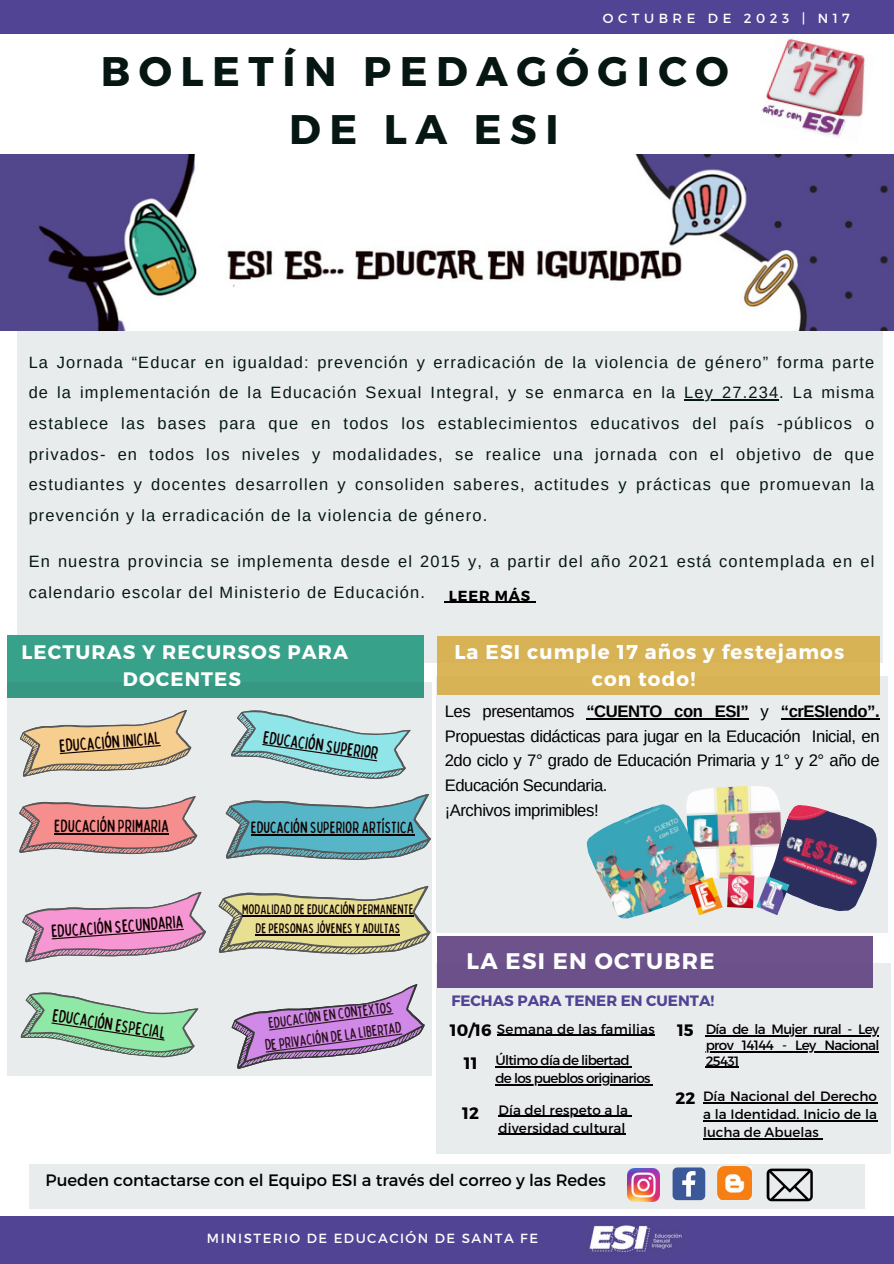
<style>
.page{position:relative;width:894px;height:1264px;background:#fff}
.page>*{position:absolute;margin:0;border:0;box-sizing:border-box;transform-origin:0 0}
.t1{font:700 41.25px "Montserrat";letter-spacing:.205em;color:#051613}
.t2{font:700 22.5px "Montserrat";letter-spacing:.055em;color:#fff}
.t3{font:700 19.95px/27.2px "Montserrat";letter-spacing:.055em;color:#fff;text-align:center}
.t4{font:700 19.5px/27px "Montserrat";letter-spacing:.055em;color:#fff;text-align:center}
.t5{font:condensed 17.7px "Bobby Jones Soft";color:#120101}
.t6{font:16.65px/24.8px "Arimo";letter-spacing:-.025em;color:#000;text-align:justify}
.t7{font:16.5px "Montserrat";color:#000}
.t8{font:condensed 16.5px "Bobby Jones Soft";color:#120101}
.t9{font:700 16.5px "Montserrat";color:#000}
.t10{font:16.35px/30.8px "Arimo";letter-spacing:.07em;color:#051613;text-align:justify}
.t11{font:condensed 15.45px/21.5px "Bobby Jones Soft";color:#120101;text-align:center}
.t12{font:700 15px "Montserrat";color:#514495}
.t13{font:700 14.55px "Montserrat";letter-spacing:.055em;color:#000}
.t14{font:condensed 13.95px/19.2px "Bobby Jones Soft";color:#120101;text-align:center}
.t15{font:13.5px/15.8px "Montserrat";color:#000;text-align:justify}
.t16{font:13.5px "Montserrat";letter-spacing:-.05em;color:#000}
.t17{font:13.2px "Montserrat";letter-spacing:.115em;color:#fff}
.t18{font:13.2px "Montserrat";letter-spacing:.34em;color:#fff}
.s1{font-weight:700}
</style>
<div class="page">
<div style="left:0;top:1216px;width:893px;height:47px;background:#514495"></div>
<div style="left:17px;top:321px;width:865px;height:341px;background:#e9eced"></div>
<div style="left:29px;top:1163px;width:835px;height:45px;background:#e9eced"></div>
<img style="left:627px;top:1168px;width:32px;height:33px">
<svg style="left:672px;top:1167px;width:33px;height:33px"></svg>
<svg style="left:766px;top:1168px;width:46px;height:33px"></svg>
<img style="left:717px;top:1166px;width:34px;height:32px">
<img style="left:589px;top:1224px;width:93px;height:31px">
<img style="left:762px;top:38px;width:103px;height:99px">
<div style="left:0;top:0;width:893px;height:34px;background:#514495"></div>
<div style="left:7px;top:636px;width:417px;height:62px;background:#38a189"></div>
<svg style="left:7px;top:682px;width:424px;height:393px;background:#d2e1df"></svg>
<svg style="left:18px;top:796px;width:180px;height:62px;background:#dba2a2"></svg>
<svg style="left:217px;top:885px;width:214px;height:74px;background:#d0cda4"></svg>
<svg style="left:224px;top:793px;width:207px;height:71px;background:#82b8c2"></svg>
<hr style="left:242px;top:915px;width:171px;height:1px;background:#120101">
<hr style="left:255px;top:934px;width:145px;height:1px;background:#120101">
<svg style="left:228px;top:983px;width:199px;height:91px;background:#ccb2d7"></svg>
<div style="left:436px;top:963px;width:454px;height:190px;background:#e9eced"></div>
<div style="left:436px;top:936px;width:436px;height:52px;background:#6d528c"></div>
<hr style="left:495px;top:1066px;width:133px;height:1px;background:#000">
<hr style="left:495px;top:1084px;width:154px;height:1px;background:#000">
<hr style="left:497px;top:1034px;width:157px;height:1px;background:#000">
<hr style="left:498px;top:1115px;width:130px;height:1px;background:#000">
<hr style="left:498px;top:1133px;width:127px;height:1px;background:#000">
<hr style="left:705px;top:1035px;width:173px;height:1px;background:#000">
<hr style="left:705px;top:1051px;width:173px;height:1px;background:#000">
<hr style="left:705px;top:1066px;width:33px;height:1px;background:#000">
<hr style="left:702px;top:1102px;width:174px;height:1px;background:#000">
<hr style="left:702px;top:1120px;width:174px;height:1px;background:#000">
<hr style="left:702px;top:1138px;width:116px;height:1px;background:#000">
<div style="left:436px;top:676px;width:451px;height:256px;background:#e9eced"></div>
<div style="left:436px;top:636px;width:443px;height:58px;background:#d8b356"></div>
<img style="left:687px;top:786px;width:92px;height:93px">
<img style="left:768px;top:804px;width:108px;height:107px">
<img style="left:586px;top:804px;width:118px;height:114px">
<img style="left:756px;top:876px;width:33px;height:39px">
<img style="left:688px;top:877px;width:34px;height:38px">
<img style="left:726px;top:874px;width:28px;height:34px">
<img style="left:0;top:155px;width:893px;height:175px">
<hr style="left:684px;top:399px;width:95px;height:1px;background:#051613">
<hr style="left:449px;top:602px;width:82px;height:1px;background:#000">
<svg style="left:18px;top:709px;width:175px;height:72px;background:#decdb1"></svg>
<hr style="left:54px;top:833px;width:115px;height:1px;background:#120101">
<svg style="left:20px;top:891px;width:188px;height:76px;background:#ddb3cf"></svg>
<svg style="left:230px;top:706px;width:181px;height:78px;background:#b2d8da"></svg>
<svg style="left:20px;top:988px;width:179px;height:74px;background:#b0d8bc"></svg>
<hr style="left:251px;top:834px;width:163px;height:1px;background:#120101">
<hr style="left:586px;top:718px;width:162px;height:1px;background:#000">
<hr style="left:780px;top:718px;width:99px;height:1px;background:#000">
<p class="t18" style="left:602px;top:9px;width:248px">OCTUBRE DE 2023 | N17</p>
<p class="t1" style="left:101px;top:44px;width:629px">BOLETÍN PEDAGÓGICO</p>
<p class="t1" style="left:289px;top:103px;width:271px">DE LA ESI</p>
<p class="t10" style="left:29px;top:346px;width:846px">La Jornada “Educar en igualdad: prevención y erradicación de la violencia de género” forma parte de la implementación de la Educación Sexual Integral, y se enmarca en la Ley 27.234. La misma establece las bases para que en todos los establecimientos educativos del país -públicos o privados- en todos los niveles y modalidades, se realice una jornada con el objetivo de que estudiantes y docentes desarrollen y consoliden saberes, actitudes y prácticas que promuevan la prevención y la erradicación de la violencia de género.</p>
<p class="t10" style="left:29px;top:546px;width:846px">En nuestra provincia se implementa desde el 2015 y, a partir del año 2021 está contemplada en el calendario escolar del Ministerio de Educación.</p>
<p class="t13" style="left:449px;top:586px;width:83px">LEER MÁS</p>
<p class="t4" style="left:21px;top:637px;width:328px">LECTURAS Y RECURSOS PARA<br>DOCENTES</p>
<p class="t5" style="left:58px;top:735px;width:103px;rotate:-5deg">EDUCACIÓN INICIAL</p>
<p class="t5" style="left:54px;top:815px;width:116px">EDUCACIÓN PRIMARIA</p>
<p class="t5" style="left:50px;top:919px;width:134px;rotate:-4deg">EDUCACIÓN SECUNDARIA</p>
<p class="t5" style="left:55px;top:1003px;width:116px;rotate:9deg">EDUCACIÓN ESPECIAL</p>
<p class="t5" style="left:265px;top:725px;width:118px;rotate:8deg">EDUCACIÓN SUPERIOR</p>
<p class="t8" style="left:251px;top:817px;width:165px">EDUCACIÓN SUPERIOR ARTÍSTICA</p>
<p class="t14" style="left:242px;top:899px;width:173px">MODALIDAD DEEDUCACIÓN PERMANENTE<br>DEPERSONAS JÓVENES Y ADULTAS</p>
<p class="t11" style="left:260px;top:1013px;width:139px;rotate:-8deg">EDUCACIÓN EN CONTEXTOS<br>DEPRIVACIÓN DELA LIBERTAD</p>
<p class="t3" style="left:454px;top:637px;width:391px">La ESI cumple 17 años y festejamos con todo!</p>
<p class="t6" style="left:444px;top:698px;width:436px">Les presentamos <span class="s1">“CUENTO con ESI”</span> y <span class="s1">“crESIendo”.<br></span>Propuestas didácticas para jugar en la Educación Inicial, en 2do ciclo y 7° grado de Educación Primaria y 1° y 2° año de Educación Secundaria.</p>
<p class="t6" style="left:444px;top:797px;width:155px">¡Archivos imprimibles!</p>
<p class="t2" style="left:466px;top:946px;width:249px">LA ESI EN OCTUBRE</p>
<p class="t12" style="left:451px;top:990px;width:264px">FECHAS PARA TENER EN CUENTA!</p>
<p class="t9" style="left:450px;top:1019px;width:43px">10/16</p>
<p class="t9" style="left:464px;top:1052px;width:15px">11</p>
<p class="t16" style="left:495px;top:1051px;width:136px">Último día de libertad</p>
<p class="t16" style="left:495px;top:1069px;width:157px">de los pueblos originarios</p>
<p class="t15" style="left:497px;top:1020px;width:159px">Semana de las familias</p>
<p class="t15" style="left:705px;top:1020px;width:175px">Día de la Mujer rural - Ley prov 14144 - Ley Nacional 25431</p>
<p class="t15" style="left:702px;top:1086px;width:175px;line-height:18px">Día Nacional del Derecho a la Identidad. Inicio de la lucha de Abuelas</p>
<p class="t9" style="left:676px;top:1019px;width:18px">15</p>
<p class="t9" style="left:675px;top:1087px;width:21px">22</p>
<p class="t15" style="left:498px;top:1101px;width:131px">Día del respeto a la</p>
<p class="t15" style="left:498px;top:1119px;width:128px">diversidad cultural</p>
<p class="t9" style="left:462px;top:1102px;width:18px">12</p>
<p class="t7" style="left:46px;top:1169px;width:562px">Pueden contactarse con el Equipo ESI a través del correo y las Redes</p>
<p class="t17" style="left:207px;top:1229px;width:332px">MINISTERIO DE EDUCACIÓN DE SANTA FE</p>
</div>
